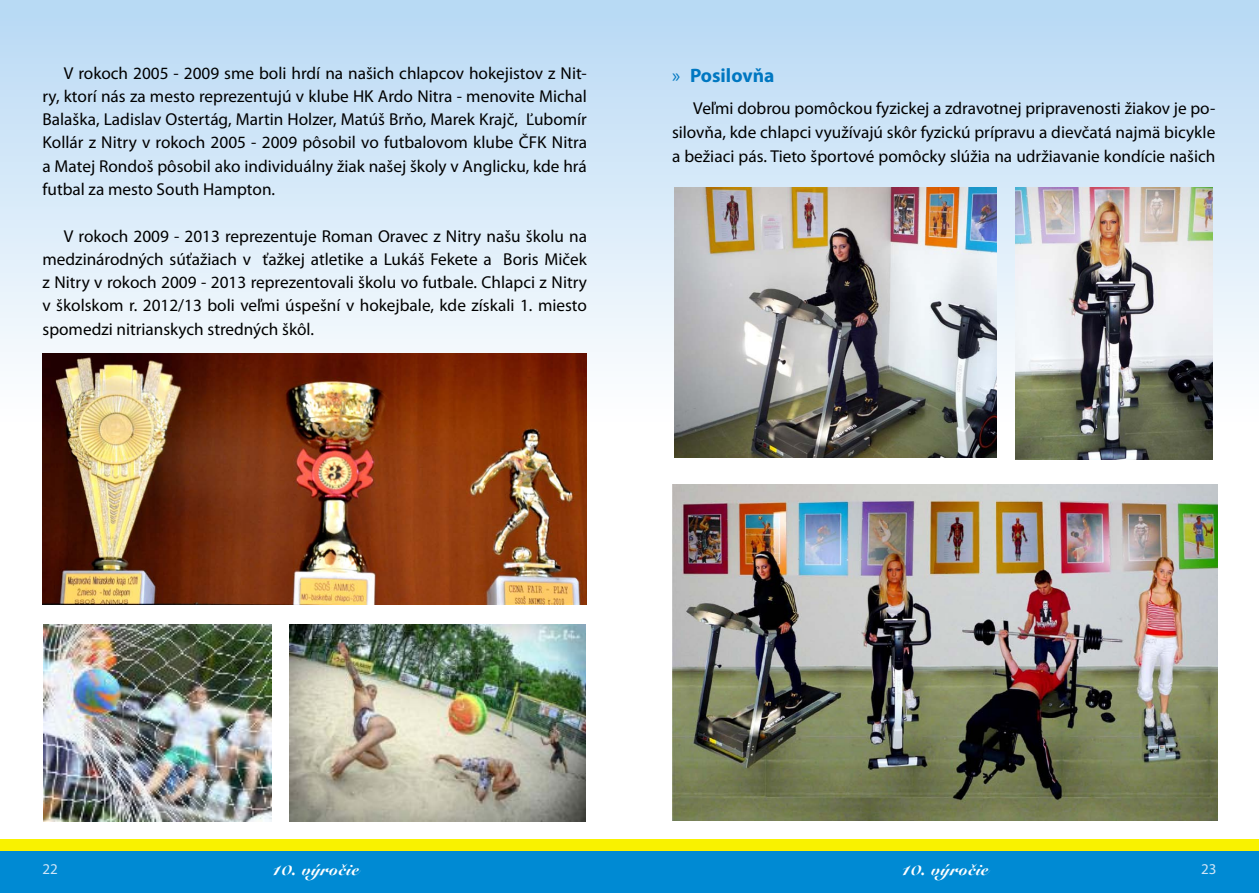
<style>
.page{position:relative;width:1259px;height:893px;background:#fff}
.page>*{position:absolute;margin:0;border:0;box-sizing:border-box;transform-origin:0 0}
.t1{font:700 19.5px "Myriad Pro";color:#0077c1}
.t2{font:18px "Snell Blk AT";color:#fff}
.t3{font:17.25px/23.2px "Myriad Pro";color:#000;text-align:justify}
.t4{font:15px "Myriad Pro";color:#cfe5f8}
.s1{font-weight:400}
</style>
<div class="page">
<div style="left:0;top:839px;width:629px;height:54px;background:#f9f200"></div>
<div style="left:0;top:851px;width:629px;height:42px;background:#008ad3"></div>
<div style="left:0;top:0;width:629px;height:434px;background:linear-gradient(to bottom,#b8daf6,#fefcfb)"></div>
<div style="left:629px;top:839px;width:630px;height:54px;background:#f9f200"></div>
<div style="left:629px;top:851px;width:630px;height:42px;background:#008ad3"></div>
<div style="left:629px;top:0;width:630px;height:434px;background:linear-gradient(to bottom,#b7d9f4,#fff)"></div>
<img style="left:674px;top:187px;width:323px;height:271px">
<img style="left:1015px;top:187px;width:197px;height:272px">
<img style="left:672px;top:485px;width:545px;height:336px">
<img style="left:43px;top:354px;width:544px;height:251px">
<img style="left:43px;top:624px;width:228px;height:197px">
<img style="left:289px;top:624px;width:297px;height:197px">
<p class="t3" style="left:43px;top:61px;width:546px;text-indent:21px">V rokoch 2005 - 2009 sme boli hrdí na našich chlapcov hokejistov z Nit&shy;ry, ktorí nás za mesto reprezentujú v klube HK Ardo Nitra - menovite Michal Balaška, Ladislav Ostertág, Martin Holzer, Matúš Brňo, Marek Krajč, Ľubomír Kollár z Nitry v rokoch 2005 - 2009 pôsobil vo futbalovom klube ČFK Nitra a Matej Rondoš pôsobil ako individuálny žiak našej školy v Anglicku, kde hrá futbal za mesto South Hampton.</p>
<p class="t3" style="left:43px;top:224px;width:546px;text-indent:21px">V rokoch 2009 - 2013 reprezentuje Roman Oravec z Nitry našu školu na medzinárodných súťažiach v ťažkej atletike a Lukáš Fekete a Boris Miček z Nitry v rokoch 2009 - 2013 reprezentovali školu vo futbale. Chlapci z Nitry v školskom r. 2012/13 boli veľmi úspešní v hokejbale, kde získali 1. miesto spomedzi nitrianskych stredných škôl.</p>
<p class="t1" style="left:672px;top:62px;width:104px"><span class="s1">»</span> Posilovňa</p>
<p class="t3" style="left:672px;top:96px;width:545px;line-height:24px;text-indent:21px">Veľmi dobrou pomôckou fyzickej a zdravotnej pripravenosti žiakov je po&shy;silovňa, kde chlapci využívajú skôr fyzickú prípravu a dievčatá najmä bicykle a bežiaci pás. Tieto športové pomôcky slúžia na udržiavanie kondície našich</p>
<p class="t4" style="left:43px;top:860px;width:17px">22</p>
<p class="t2" style="left:270px;top:859px;width:90px">10. výročie</p>
<p class="t2" style="left:900px;top:859px;width:90px">10. výročie</p>
<p class="t4" style="left:1201px;top:860px;width:17px">23</p>
</div>
